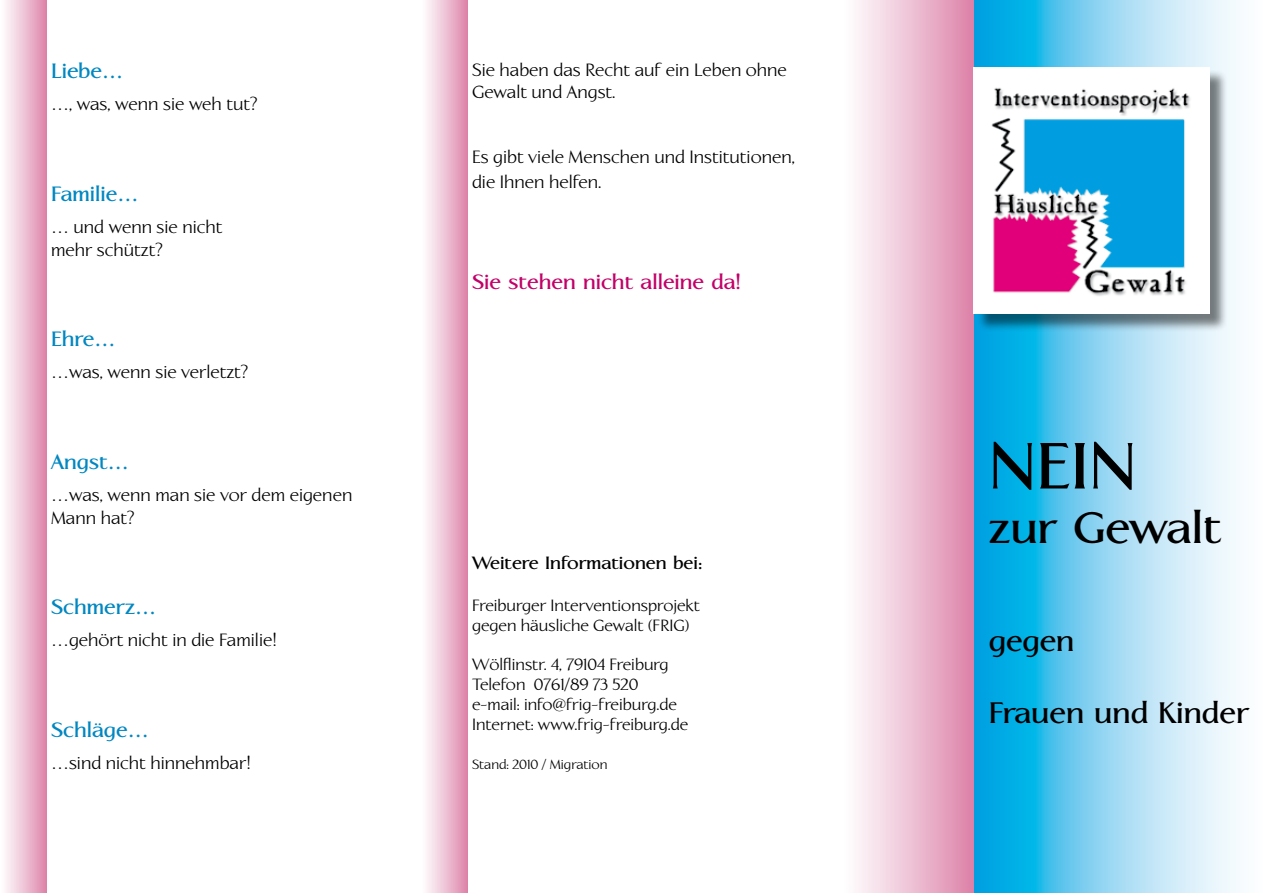
<style>
.page{position:relative;width:1263px;height:893px;background:#fff}
.page>*{position:absolute;margin:0;border:0;box-sizing:border-box;transform-origin:0 0}
.t1{font:700 66px "Linotype Aperto";color:#000}
.t2{font:700 45px "Linotype Aperto";color:#000}
.t3{font:700 30px "Linotype Aperto";color:#000}
.t4{font:700 21px "Linotype Aperto";color:#0087c1}
.t5{font:700 21px "Linotype Aperto";color:#c20069}
.t6{font:18px/22.6px "Linotype Aperto";color:#000}
.t7{font:700 18px "Linotype Aperto";color:#000}
.t8{font:16.5px/19.8px "Linotype Aperto";color:#000}
.t9{font:13.5px "Linotype Aperto";color:#000}
</style>
<div class="page">
<svg style="left:974px;top:0;width:264px;height:893px;background:#84d3f1"></svg>
<div style="left:0;top:0;width:47px;height:893px;background:linear-gradient(to right,#fff,#dd86ab)"></div>
<div style="left:421px;top:0;width:47px;height:893px;background:linear-gradient(to right,#fff,#dd86ab)"></div>
<div style="left:842px;top:0;width:132px;height:893px;background:linear-gradient(to right,#fff,#dd85ab)"></div>
<div style="left:976px;top:70px;width:252px;height:263px;background:#000;opacity:.5"></div>
<img style="left:973px;top:67px;width:236px;height:247px">
<p class="t4" style="left:51px;top:63px;width:74px">Liebe…</p>
<p class="t6" style="left:51px;top:93px;width:209px">…, was, wenn sie weh tut?</p>
<p class="t4" style="left:51px;top:185px;width:89px">Familie…</p>
<p class="t6" style="left:51px;top:216px;width:173px">… und wenn sie nicht mehr schützt?</p>
<p class="t4" style="left:51px;top:331px;width:66px">Ehre…</p>
<p class="t6" style="left:51px;top:361px;width:200px">…was, wenn sie verletzt?</p>
<p class="t4" style="left:51px;top:453px;width:79px">Angst…</p>
<p class="t6" style="left:51px;top:484px;width:303px">…was, wenn man sie vor dem eigenen<br>Mann hat?</p>
<p class="t4" style="left:51px;top:599px;width:107px">Schmerz…</p>
<p class="t6" style="left:51px;top:629px;width:227px">…gehört nicht in die Familie!</p>
<p class="t4" style="left:51px;top:721px;width:99px">Schläge…</p>
<p class="t6" style="left:51px;top:752px;width:201px">…sind nicht hinnehmbar!</p>
<p class="t6" style="left:472px;top:60px;width:316px;line-height:21.6px">Sie haben das Recht auf ein Leben ohne<br>Gewalt und Angst.</p>
<p class="t6" style="left:472px;top:144px;width:324px;line-height:25.2px">Es gibt viele Menschen und Institutionen, die Ihnen helfen.</p>
<p class="t5" style="left:472px;top:273px;width:270px">Sie stehen nicht alleine da!</p>
<p class="t7" style="left:472px;top:556px;width:232px">Weitere Informationen bei:</p>
<p class="t8" style="left:472px;top:596px;width:229px">Freiburger Interventionsprojekt gegen häusliche Gewalt (FRIG)</p>
<p class="t8" style="left:472px;top:655px;width:218px">Wölflinstr. 4, 79104 Freiburg<br>Telefon 0761/89 73 520 e-mail: info@frig-freiburg.de<br>Internet: www.frig-freiburg.de</p>
<p class="t9" style="left:472px;top:758px;width:137px">Stand: 2010 / Migration</p>
<h1 class="t1" style="left:989px;top:439px;width:149px">NEIN</h1>
<h2 class="t2" style="left:989px;top:509px;width:234px">zur Gewalt</h2>
<h3 class="t3" style="left:989px;top:628px;width:87px">gegen</h3>
<h3 class="t3" style="left:989px;top:700px;width:262px">Frauen und Kinder</h3>
</div>
